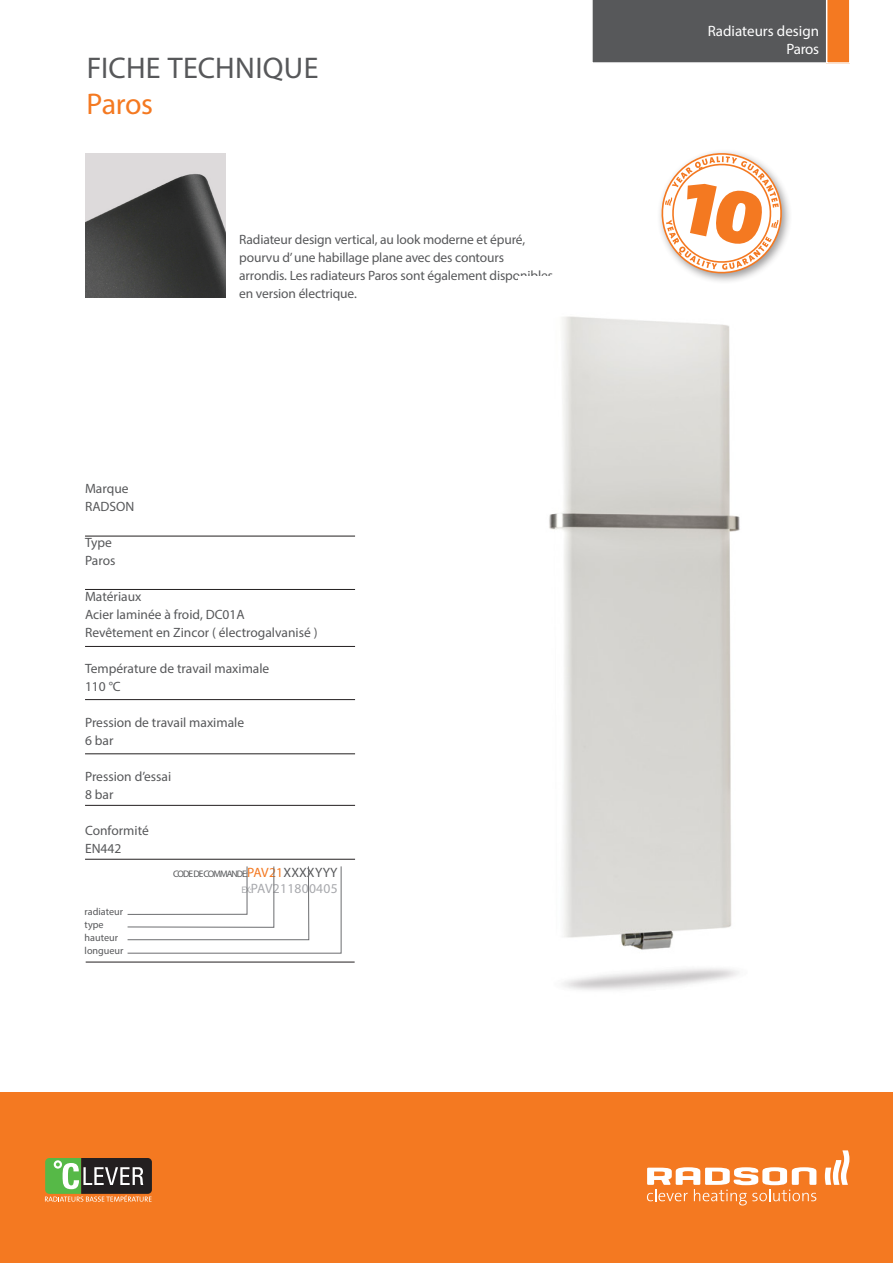
<style>
.page{position:relative;width:893px;height:1263px;background:#fff}
.page>*{position:absolute;margin:0;border:0;box-sizing:border-box;transform-origin:0 0}
.Heading_Large_-_extr{font:30px/36px "Myriad Pro";letter-spacing:.005em;color:#57585a}
.t1{font:15px "Myriad Pro";color:#fff}
.T_BR_T001-Center{font:13.5px "Myriad Pro";color:#57585a}
.Introduction{font:13.5px/18px "Myriad Pro";letter-spacing:-.01em;color:#57585a}
.zBasicText{font:13.5px "Myriad Pro";letter-spacing:.02em;color:#a8a9ad}
.Fotobijschriften{font:10.2px "Myriad Pro";color:#57585a}
.zBasicText-2{font:9.45px "Myriad Pro";letter-spacing:-.1em;color:#57585a}
.s1{color:#f47921}
.s2{font-size:13.5px;color:#f47921}
.s3{font-size:13.5px}
.s4{font-size:9.45px}
</style>
<div class="page">
<div style="left:0;top:1093px;width:893px;height:170px;background:#f47921"></div>
<svg style="left:45px;top:1158px;width:107px;height:43px;background:#727550"></svg>
<svg style="left:825px;top:1150px;width:24px;height:35px"></svg>
<svg style="left:647px;top:1167px;width:169px;height:38px"></svg>
<img style="left:549px;top:316px;width:191px;height:674px">
<hr style="left:85px;top:536px;width:270px;height:1px;background:#231f20">
<hr style="left:85px;top:589px;width:270px;height:1px;background:#231f20">
<hr style="left:85px;top:646px;width:270px;height:1px;background:#231f20">
<hr style="left:85px;top:699px;width:270px;height:1px;background:#231f20">
<hr style="left:85px;top:753px;width:270px;height:1px;background:#231f20">
<hr style="left:85px;top:805px;width:270px;height:1px;background:#231f20">
<hr style="left:85px;top:859px;width:270px;height:1px;background:#231f20">
<svg style="left:592px;top:0;width:258px;height:64px;background:#6a615b"></svg>
<img style="left:85px;top:153px;width:140px;height:144px">
<hr style="left:86px;top:962px;width:269px;height:1px;background:#231f20">
<svg style="left:127px;top:866px;width:215px;height:88px"></svg>
<div style="left:657px;top:148px;width:136px;height:136px;background:#231f20;opacity:.45"></div>
<svg style="left:662px;top:153px;width:120px;height:120px"></svg>
<p class="Heading_Large_-_extr" style="left:86px;top:50px;width:233px">FICHE TECHNIQUE<br><span class="s1">Paros</span></p>
<p class="Introduction" style="left:239px;top:230px;width:315px">Radiateur design vertical, au look moderne et épuré, pourvu d’ une habillage plane avec des contours arrondis. Les radiateurs Paros sont également disponibles en version électrique.</p>
<p class="T_BR_T001-Center" style="left:85px;top:480px;width:45px">Marque</p>
<p class="T_BR_T001-Center" style="left:85px;top:498px;width:51px">RADSON</p>
<p class="T_BR_T001-Center" style="left:85px;top:534px;width:28px">Type</p>
<p class="T_BR_T001-Center" style="left:85px;top:552px;width:32px">Paros</p>
<p class="T_BR_T001-Center" style="left:85px;top:588px;width:58px">Matériaux</p>
<p class="T_BR_T001-Center" style="left:85px;top:606px;width:161px">Acier laminée à froid, DC01A</p>
<p class="T_BR_T001-Center" style="left:85px;top:624px;width:234px">Revêtement en Zincor ( électrogalvanisé )</p>
<p class="T_BR_T001-Center" style="left:85px;top:660px;width:186px">Température de travail maximale</p>
<p class="T_BR_T001-Center" style="left:85px;top:678px;width:37px">110 °C</p>
<p class="T_BR_T001-Center" style="left:85px;top:714px;width:161px">Pression de travail maximale</p>
<p class="T_BR_T001-Center" style="left:85px;top:732px;width:30px">6 bar</p>
<p class="T_BR_T001-Center" style="left:85px;top:768px;width:88px">Pression d’essai</p>
<p class="T_BR_T001-Center" style="left:85px;top:786px;width:30px">8 bar</p>
<p class="T_BR_T001-Center" style="left:85px;top:822px;width:65px">Conformité</p>
<p class="T_BR_T001-Center" style="left:85px;top:840px;width:38px">EN442</p>
<p class="Fotobijschriften" style="left:85px;top:905px;width:40px">radiateur</p>
<p class="Fotobijschriften" style="left:85px;top:918px;width:21px">type</p>
<p class="Fotobijschriften" style="left:85px;top:931px;width:35px">hauteur</p>
<p class="Fotobijschriften" style="left:85px;top:944px;width:40px">longueur</p>
<p class="zBasicText-2" style="left:173px;top:868px;width:166px">CODE DE COMMANDE:<span class="s2">PAV21</span><span class="s3">XXXXYYY</span></p>
<p class="zBasicText" style="left:242px;top:880px;width:98px"><span class="s4">EX:</span>PAV211800405</p>
<p class="t1" style="left:708px;top:22px;width:113px">Radiateurs design</p>
<p class="t1" style="left:786px;top:40px;width:34px">Paros</p>
</div>
